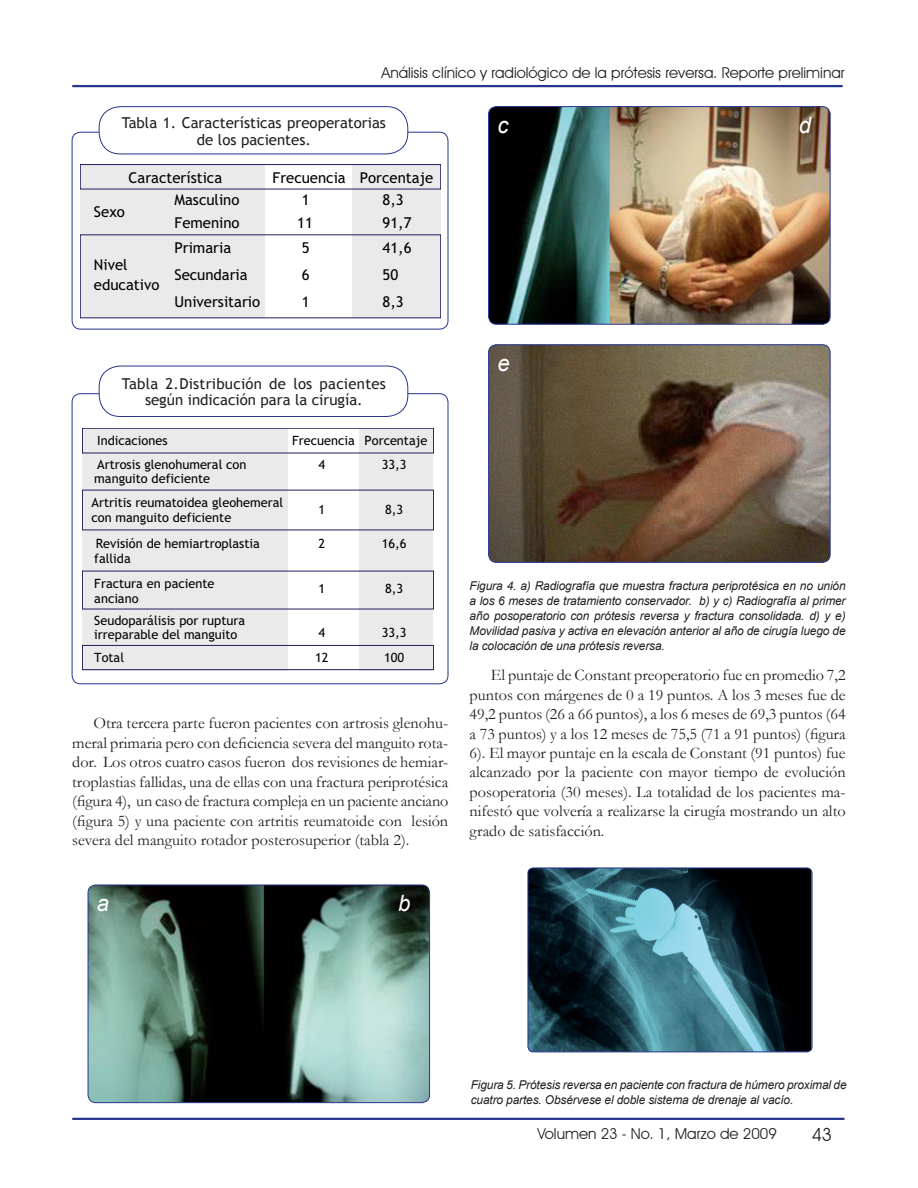
<style>
.page{position:relative;width:918px;height:1188px;background:#fff}
.page>*{position:absolute;margin:0;border:0;box-sizing:border-box;transform-origin:0 0}
.PIEDEFOTO{font:italic 22.5px "Arial";color:#fff}
.t1{font:18px "Avant Garde IT Cby BT";color:#231f20}
.TEXTO_CORRIDO{font:16.2px/19.5px "Garamond";color:#231f20;text-align:justify}
.t2{font:15px/19.8px "Trebuchet MS";color:#000}
.ABSTRACT{font:15px/16.5px "Trebuchet MS";color:#231f20;text-align:center}
.t3{font:15px "Avant Garde IT Cby BT";color:#231f20}
.t4{font:12.75px/13.6px "Trebuchet MS";color:#000}
.PIEDEFOTO-2{font:italic 12.15px/15px "Arial";letter-spacing:-.01em;color:#231f20}
</style>
<div class="page">
<hr style="left:72px;top:1118px;width:773px;height:2px;background:#26358f">
<hr style="left:72px;top:85px;width:771px;height:2px;background:#26358f">
<img style="left:528px;top:868px;width:284px;height:184px">
<div style="left:528px;top:868px;width:284px;height:184px;border:1px solid #26358f;border-radius:5px"></div>
<img style="left:88px;top:885px;width:342px;height:218px">
<div style="left:88px;top:885px;width:342px;height:218px;border:1px solid #26358f;border-radius:8px"></div>
<img style="left:490px;top:107px;width:340px;height:217px">
<div style="left:488px;top:106px;width:342px;height:219px;border:1px solid #26358f;border-radius:8px"></div>
<div style="left:72px;top:132px;width:376px;height:198px;border:1px solid #26358f;border-radius:9px"></div>
<div style="left:99px;top:107px;width:309px;height:47px;background:#fff;border-radius:21px"></div>
<div style="left:99px;top:106px;width:309px;height:48px;border:1px solid #26358f;border-radius:21px"></div>
<svg style="left:80px;top:164px;width:361px;height:154px"></svg>
<div style="left:99px;top:366px;width:309px;height:51px;border:1px solid #26358f;border-radius:21px"></div>
<svg style="left:82px;top:428px;width:352px;height:242px"></svg>
<img style="left:490px;top:345px;width:340px;height:217px">
<div style="left:488px;top:344px;width:342px;height:219px;border:1px solid #26358f;border-radius:8px"></div>
<p class="t3" style="left:381px;top:64px;width:465px">Análisis clínico y radiológico de la prótesis reversa. Reporte preliminar</p>
<p class="ABSTRACT" style="left:122px;top:115px;width:266px">Tabla 1. Características preoperatorias de los pacientes.</p>
<p class="t2" style="left:273px;top:168px;width:162px">Frecuencia Porcentaje</p>
<p class="t2" style="left:174px;top:190px;width:67px">Masculino</p>
<p class="t2" style="left:302px;top:190px;width:9px">1</p>
<p class="t2" style="left:383px;top:190px;width:23px">8,3</p>
<p class="t2" style="left:174px;top:213px;width:67px">Femenino</p>
<p class="t2" style="left:297px;top:213px;width:17px">11</p>
<p class="t2" style="left:383px;top:213px;width:30px">91,7</p>
<p class="t2" style="left:174px;top:238px;width:58px">Primaria</p>
<p class="t2" style="left:302px;top:238px;width:9px">5</p>
<p class="t2" style="left:383px;top:238px;width:30px">41,6</p>
<p class="t2" style="left:174px;top:265px;width:75px">Secundaria</p>
<p class="t2" style="left:302px;top:265px;width:9px">6</p>
<p class="t2" style="left:383px;top:265px;width:17px">50</p>
<p class="t2" style="left:175px;top:292px;width:87px">Universitario</p>
<p class="t2" style="left:302px;top:292px;width:9px">1</p>
<p class="t2" style="left:383px;top:292px;width:23px">8,3</p>
<p class="t2" style="left:129px;top:168px;width:95px">Característica</p>
<p class="t2" style="left:94px;top:202px;width:32px">Sexo</p>
<p class="t2" style="left:94px;top:255px;width:67px">Nivel educativo</p>
<p class="ABSTRACT" style="left:122px;top:375px;width:266px">Tabla 2.Distribución de los pacientes según indicación para la cirugía.</p>
<p class="t4" style="left:97px;top:434px;width:72px">Indicaciones</p>
<p class="t4" style="left:292px;top:434px;width:137px">Frecuencia Porcentaje</p>
<p class="t4" style="left:94px;top:458px;width:154px">Artrosis glenohumeral con manguito deficiente</p>
<p class="t4" style="left:319px;top:458px;width:8px">4</p>
<p class="t4" style="left:382px;top:458px;width:26px">33,3</p>
<p class="t4" style="left:91px;top:495px;width:193px;line-height:15.3px">Artritis reumatoidea gleohemeral con manguito deficiente</p>
<p class="t4" style="left:319px;top:503px;width:8px">1</p>
<p class="t4" style="left:385px;top:503px;width:20px">8,3</p>
<p class="t4" style="left:94px;top:536px;width:167px;line-height:15.1px">Revisión de hemiartroplastia fallida</p>
<p class="t4" style="left:319px;top:537px;width:8px">2</p>
<p class="t4" style="left:382px;top:537px;width:26px">16,6</p>
<p class="t4" style="left:94px;top:576px;width:122px;line-height:15.1px">Fractura en paciente anciano</p>
<p class="t4" style="left:319px;top:582px;width:8px">1</p>
<p class="t4" style="left:385px;top:582px;width:20px">8,3</p>
<p class="t4" style="left:94px;top:614px;width:152px">Seudoparálisis por ruptura irreparable del manguito</p>
<p class="t4" style="left:319px;top:626px;width:8px">4</p>
<p class="t4" style="left:382px;top:626px;width:26px">33,3</p>
<p class="t4" style="left:94px;top:651px;width:31px">Total</p>
<p class="t4" style="left:315px;top:651px;width:15px">12</p>
<p class="t4" style="left:384px;top:651px;width:22px">100</p>
<p class="TEXTO_CORRIDO" style="left:72px;top:713px;width:378px;text-indent:21px">Otra tercera parte fueron pacientes con artrosis glenohu&shy;meral primaria pero con deficiencia severa del manguito rota&shy;dor. Los otros cuatro casos fueron dos revisiones de hemiar&shy;troplastias fallidas, una de ellas con una fractura periprotésica (figura 4), un caso de fractura compleja en un paciente anciano (figura 5) y una paciente con artritis reumatoide con lesión severa del manguito rotador posterosuperior (tabla 2).</p>
<p class="PIEDEFOTO" style="left:97px;top:889px;width:14px">a</p>
<p class="PIEDEFOTO" style="left:398px;top:889px;width:14px">b</p>
<p class="PIEDEFOTO" style="left:497px;top:111px;width:13px">c</p>
<p class="PIEDEFOTO" style="left:799px;top:111px;width:14px">d</p>
<p class="PIEDEFOTO" style="left:497px;top:349px;width:14px">e</p>
<p class="PIEDEFOTO-2" style="left:470px;top:579px;width:378px;text-align:justify">Figura 4. a) Radiografía que muestra fractura periprotésica en no unión a los 6 meses de tratamiento conservador. b) y c) Radiografía al primer año posoperatorio con prótesis reversa y fractura consolidada. d) y e)<br>Movilidad pasiva y activa en elevación anterior al año de cirugía luego de la colocación de una prótesis reversa.</p>
<p class="TEXTO_CORRIDO" style="left:470px;top:665px;width:378px;text-indent:21px">El puntaje de Constant preoperatorio fue en promedio 7,2 puntos con márgenes de 0 a 19 puntos. A los 3 meses fue de 49,2 puntos (26 a 66 puntos), a los 6 meses de 69,3 puntos (64 a 73 puntos) y a los 12 meses de 75,5 (71 a 91 puntos) (figura 6). El mayor puntaje en la escala de Constant (91 puntos) fue alcanzado por la paciente con mayor tiempo de evolución posoperatoria (30 meses). La totalidad de los pacientes ma&shy;nifestó que volvería a realizarse la cirugía mostrando un alto grado de satisfacción.</p>
<p class="PIEDEFOTO-2" style="left:471px;top:1077px;width:378px">Figura 5. Prótesis reversa en paciente con fractura de húmero proximal de cuatro partes. Obsérvese el doble sistema de drenaje al vacío.</p>
<p class="t3" style="left:537px;top:1125px;width:241px">Volumen 23 - No. 1, Marzo de 2009</p>
<p class="t1" style="left:812px;top:1124px;width:22px">43</p>
</div>
